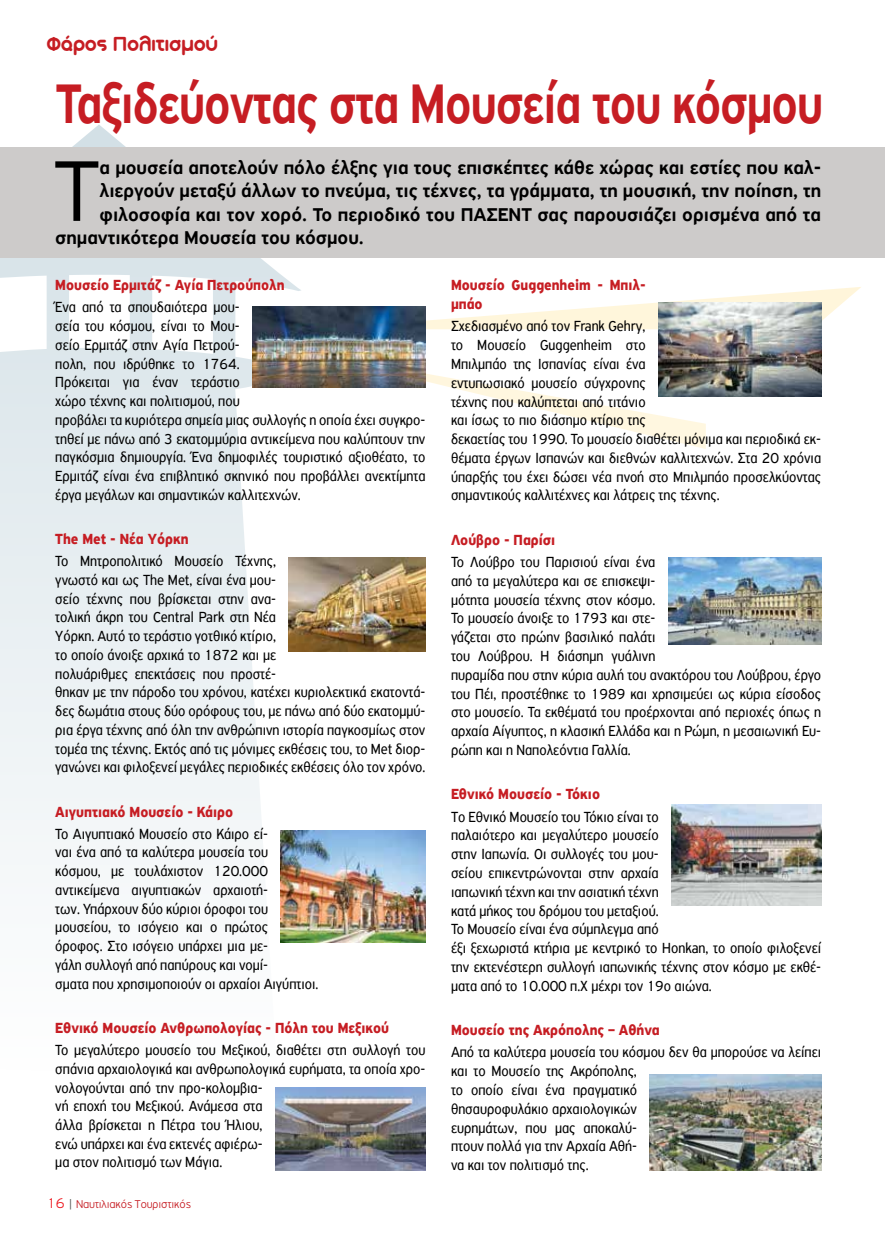
<style>
.page{position:relative;width:885px;height:1234px;background:#fff}
.page>*{position:absolute;margin:0;border:0;box-sizing:border-box;transform-origin:0 0}
.t1{font:300 91.35px "PF Highway Sans Pro";color:#000}
.t2{font:500 58.65px "PF Highway Sans Pro";letter-spacing:-.02em;color:#c61d23;scale:.82 1}
.t3{font:22.05px "Aka Acid GR Soft Ice Cream";letter-spacing:.01em;color:#c61d23;scale:.95 1}
.t4{font:500 19.5px "PF Highway Sans Pro";color:#000}
.t5{font:15.45px/18.8px "PF Highway Sans Pro";color:#000;scale:.9 1}
.t6{font:700 15.45px/18.8px "PF Highway Sans Pro";color:#c61d23;scale:.9 1}
.t7{font:300 12px "PF Highway Gothic";letter-spacing:-.01em;color:#c61d23}
.s1{font-size:15px;color:#ed1d24}
.s2{color:#525451}
</style>
<div class="page">
<svg style="left:0;top:125px;width:301px;height:818px;fill:#eef3f5"></svg>
<svg style="left:301px;top:351px;width:404px;height:98px"></svg>
<svg style="left:425px;top:287px;width:436px;height:42px"></svg>
<div style="left:0;top:147px;width:884px;height:111px;background:#cdcbca"></div>
<img style="left:252px;top:306px;width:173px;height:81px">
<img style="left:289px;top:557px;width:136px;height:94px">
<img style="left:658px;top:302px;width:163px;height:94px">
<img style="left:668px;top:557px;width:153px;height:87px">
<img style="left:671px;top:804px;width:150px;height:101px">
<img style="left:649px;top:1074px;width:172px;height:95px">
<img style="left:281px;top:830px;width:144px;height:112px">
<img style="left:275px;top:1087px;width:150px;height:82px">
<h3 class="t3" style="left:47px;top:32px;width:181px">Φάρος Πολιτισμού</h3>
<h2 class="t2" style="left:56px;top:70px;width:937px">Ταξιδεύοντας στα Μουσεία του κόσμου</h2>
<h1 class="t1" style="left:54px;top:137px;width:47px">Τ</h1>
<p class="t4" style="left:99px;top:156px;width:723px">α μουσεία αποτελούν πόλο έλξης για τους επισκέπτες κάθε χώρας και εστίες που καλ-</p>
<p class="t4" style="left:99px;top:180px;width:723px">λιεργούν μεταξύ άλλων το πνεύμα, τις τέχνες, τα γράμματα, τη μουσική, την ποίηση, τη</p>
<p class="t4" style="left:99px;top:203px;width:723px">φιλοσοφία και τον χορό. Το περιοδικό του ΠΑΣΕΝΤ σας παρουσιάζει ορισμένα από τα</p>
<p class="t4" style="left:55px;top:226px;width:310px">σημαντικότερα Μουσεία του κόσμου.</p>
<p class="t6" style="left:55px;top:276px;width:256px">Μουσείο Ερμιτάζ - Αγία Πετρούπολη</p>
<p class="t5" style="left:55px;top:298px;width:413px">Ένα από τα σπουδαιότερα μου-<br>σεία του κόσμου, είναι το Μου-<br>σείο Ερμιτάζ στην Αγία Πετρού-<br>πολη, που ιδρύθηκε το 1764.<br>Πρόκειται για έναν τεράστιο<br>χώρο τέχνης και πολιτισμού, που<br>προβάλει τα κυριότερα σημεία μιας συλλογής η οποία έχει συγκρο&shy;τηθεί με πάνω από 3 εκατομμύρια αντικείμενα που καλύπτουν την παγκόσμια δημιουργία. Ένα δημοφιλές τουριστικό αξιοθέατο, το Ερμιτάζ είναι ένα επιβλητικό σκηνικό που προβάλλει ανεκτίμητα έργα μεγάλων και σημαντικών καλλιτεχνών.</p>
<p class="t6" style="left:55px;top:530px;width:149px">The Met - Νέα Υόρκη</p>
<p class="t5" style="left:55px;top:551px;width:413px">Το Μητροπολιτικό Μουσείο Τέχνης,<br>γνωστό και ως The Met, είναι ένα μου-<br>σείο τέχνης που βρίσκεται στην ανα-<br>τολική άκρη του Central Park στη Νέα<br>Υόρκη. Αυτό το τεράστιο γοτθικό κτίριο,<br>το οποίο άνοιξε αρχικά το 1872 και με<br>πολυάριθμες επεκτάσεις που προστέ-<br>θηκαν με την πάροδο του χρόνου, κατέχει κυριολεκτικά εκατοντά&shy;δες δωμάτια στους δύο ορόφους του, με πάνω από δύο εκατομμύ&shy;ρια έργα τέχνης από όλη την ανθρώπινη ιστορία παγκοσμίως στον τομέα της τέχνης. Εκτός από τις μόνιμες εκθέσεις του, το Met διορ&shy;γανώνει και φιλοξενεί μεγάλες περιοδικές εκθέσεις όλο τον χρόνο.</p>
<p class="t6" style="left:55px;top:802px;width:199px">Αιγυπτιακό Μουσείο - Κάιρο</p>
<p class="t5" style="left:55px;top:824px;width:294px">Το Αιγυπτιακό Μουσείο στο Κάιρο εί-<br>ναι ένα από τα καλύτερα μουσεία του<br>κόσμου, με τουλάχιστον 120.000 αντικείμενα αιγυπτιακών αρχαιοτή-<br>των. Υπάρχουν δύο κύριοι όροφοι του μουσείου, το ισόγειο και ο πρώτος όροφος. Στο ισόγειο υπάρχει μια με-<br>γάλη συλλογή από παπύρους και νομί-<br>σματα που χρησιμοποιούν οι αρχαίοι Αιγύπτιοι.</p>
<p class="t6" style="left:55px;top:1018px;width:372px">Εθνικό Μουσείο Ανθρωπολογίας - Πόλη του Μεξικού</p>
<p class="t5" style="left:55px;top:1040px;width:413px">Το μεγαλύτερο μουσείο του Μεξικού, διαθέτει στη συλλογή του σπάνια αρχαιολογικά και ανθρωπολογικά ευρήματα, τα οποία χρο&shy;νολογούνται από την προ-κολομβια-<br>νή εποχή του Μεξικού. Ανάμεσα στα<br>άλλα βρίσκεται η Πέτρα του Ήλιου,<br>ενώ υπάρχει και ένα εκτενές αφιέρω-<br>μα στον πολιτισμό των Μάγια.</p>
<p class="t7" style="left:47px;top:1197px;width:146px"><span class="s1">16</span> <span class="s2">|</span> Ναυτιλιακός Τουριστικός</p>
<p class="t6" style="left:451px;top:276px;width:218px">Μουσείο Guggenheim - Μπιλ&shy;μπάο</p>
<p class="t5" style="left:451px;top:317px;width:413px">Σχεδιασμένο από τον Frank Gehry,<br>το Μουσείο Guggenheim στο<br>Μπιλμπάο της Ισπανίας είναι ένα<br>εντυπωσιακό μουσείο σύγχρονης<br>τέχνης που καλύπτεται από τιτάνιο<br>και ίσως το πιο διάσημο κτίριο της<br>δεκαετίας του 1990. Το μουσείο διαθέτει μόνιμα και περιοδικά εκ&shy;θέματα έργων Ισπανών και διεθνών καλλιτεχνών. Στα 20 χρόνια ύπαρξής του έχει δώσει νέα πνοή στο Μπιλμπάο προσελκύοντας σημαντικούς καλλιτέχνες και λάτρεις της τέχνης.</p>
<p class="t6" style="left:451px;top:531px;width:117px">Λούβρο - Παρίσι</p>
<p class="t5" style="left:451px;top:552px;width:413px">Το Λούβρο του Παρισιού είναι ένα<br>από τα μεγαλύτερα και σε επισκεψι-<br>μότητα μουσεία τέχνης στον κόσμο.<br>Το μουσείο άνοιξε το 1793 και στε-<br>γάζεται στο πρώην βασιλικό παλάτι<br>του Λούβρου. Η διάσημη γυάλινη<br>πυραμίδα που στην κύρια αυλή του ανακτόρου του Λούβρου, έργο του Πέι, προστέθηκε το 1989 και χρησιμεύει ως κύρια είσοδος στο μουσείο. Τα εκθέματά του προέρχονται από περιοχές όπως η αρχαία Αίγυπτος, η κλασική Ελλάδα και η Ρώμη, η μεσαιωνική Ευ&shy;ρώπη και η Ναπολεόντια Γαλλία.</p>
<p class="t6" style="left:451px;top:785px;width:167px">Εθνικό Μουσείο - Τόκιο</p>
<p class="t5" style="left:451px;top:807px;width:413px">Tο Εθνικό Μουσείο του Τόκιο είναι το<br>παλαιότερο και μεγαλύτερο μουσείο<br>στην Ιαπωνία. Οι συλλογές του μου-<br>σείου επικεντρώνονται στην αρχαία<br>ιαπωνική τέχνη και την ασιατική τέχνη<br>κατά μήκος του δρόμου του μεταξιού.<br>Το Μουσείο είναι ένα σύμπλεγμα από<br>έξι ξεχωριστά κτήρια με κεντρικό το Honkan, το οποίο φιλοξενεί την εκτενέστερη συλλογή ιαπωνικής τέχνης στον κόσμο με εκθέ&shy;ματα από το 10.000 π.Χ μέχρι τον 19ο αιώνα.</p>
<p class="t6" style="left:451px;top:1020px;width:233px">Μουσείο της Ακρόπολης – Αθήνα</p>
<p class="t5" style="left:451px;top:1042px;width:413px">Από τα καλύτερα μουσεία του κόσμου δεν θα μπορούσε να λείπει και το Μουσείο της Ακρόπολης,<br>το οποίο είναι ένα πραγματικό<br>θησαυροφυλάκιο αρχαιολογικών<br>ευρημάτων, που μας αποκαλύ-<br>πτουν πολλά για την Αρχαία Αθή-<br>να και τον πολιτισμό της.</p>
</div>
